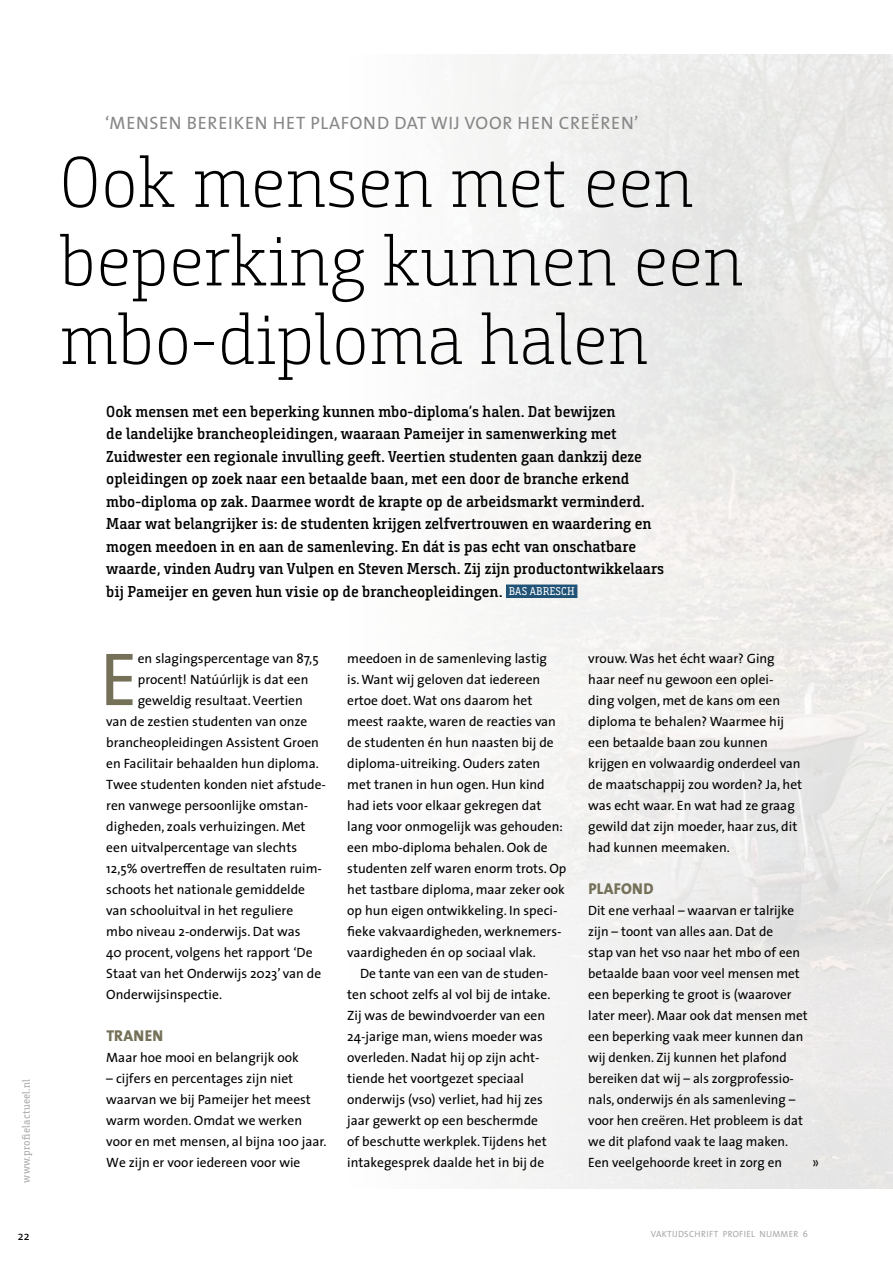
<style>
.page{position:relative;width:893px;height:1263px;background:#fff}
.page>*{position:absolute;margin:0;border:0;box-sizing:border-box;transform-origin:0 0}
.t1{font:75.75px "The Sans";color:#757159}
.t2{font:300 71.4px/78.6px "Bunday Slab";color:#000}
.t3{font:18px "The Sans";letter-spacing:.04em;color:#878787}
.t4{font:600 15.75px/22.5px "Bunday Slab";color:#000}
.t5{font:800 15.75px "The Sans";letter-spacing:.015em;color:#757159}
.t6{font:15px "Bunday Slab";color:#000}
.t7{font:13.5px/21px "The Sans";color:#000}
.t8{font:12px "The Sans";color:#000}
.t9{font:10.5px "Bunday Slab";letter-spacing:.02em;color:#a8a8a7}
.t10{font:9px "The Sans";letter-spacing:.035em;color:#a8a8a7}
.s1{font-weight:400;font-size:11.25px;color:#fff}
</style>
<div class="page">
<div style="left:506px;top:584px;width:71px;height:14px;background:#215377"></div>
<p class="t9" style="left:20px;top:1182px;width:105px;rotate:-90deg">www.profielactueel.nl</p>
<h3 class="t3" style="left:105px;top:108px;width:535px">‘MENSEN BEREIKEN HET PLAFOND DAT WIJ VOOR HEN CREËREN’</h3>
<h2 class="t2" style="left:60px;top:143px;width:685px">Ook mensen met een beperking kunnen een mbo-diploma halen</h2>
<p class="t4" style="left:106px;top:400px;width:559px">Ook mensen met een beperking kunnen mbo-diploma’s halen. Dat bewijzen<br>de landelijke brancheopleidingen, waaraan Pameijer in samenwerking met Zuidwester een regionale invulling geeft. Veertien studenten gaan dankzij deze opleidingen op zoek naar een betaalde baan, met een door de branche erkend mbo-diploma op zak. Daarmee wordt de krapte op de arbeidsmarkt verminderd.<br>Maar wat belangrijker is: de studenten krijgen zelfvertrouwen en waardering en mogen meedoen in en aan de samenleving. En dát is pas echt van onschatbare waarde, vinden Audry van Vulpen en Steven Mersch. Zij zijn productontwikkelaars bij Pameijer en geven hun visie op de brancheopleidingen. <span class="s1">BAS ABRESCH</span></p>
<h1 class="t1" style="left:100px;top:616px;width:39px">E</h1>
<p class="t7" style="left:138px;top:648px;width:182px">en slagingspercentage van 87,5</p>
<p class="t7" style="left:138px;top:669px;width:172px">procent! Natúúrlijk is dat een</p>
<p class="t7" style="left:138px;top:690px;width:167px">geweldig resultaat. Veertien</p>
<p class="t7" style="left:106px;top:711px;width:203px">van de zestien studenten van onze</p>
<p class="t7" style="left:106px;top:732px;width:214px">brancheopleidingen Assistent Groen</p>
<p class="t7" style="left:106px;top:753px;width:214px">en Facilitair behaalden hun diploma.</p>
<p class="t7" style="left:106px;top:774px;width:221px">Twee studenten konden niet afstude-</p>
<p class="t7" style="left:106px;top:795px;width:203px">ren vanwege persoonlijke omstan-</p>
<p class="t7" style="left:106px;top:816px;width:201px">digheden, zoals verhuizingen. Met</p>
<p class="t7" style="left:106px;top:837px;width:192px">een uitvalpercentage van slechts</p>
<p class="t7" style="left:106px;top:858px;width:217px">12,5% overtreffen de resultaten ruim-</p>
<p class="t7" style="left:106px;top:879px;width:200px">schoots het nationale gemiddelde</p>
<p class="t7" style="left:106px;top:900px;width:188px">van schooluitval in het reguliere</p>
<p class="t7" style="left:106px;top:921px;width:196px">mbo niveau 2-onderwijs. Dat was</p>
<p class="t7" style="left:106px;top:942px;width:208px">40 procent, volgens het rapport ‘De</p>
<p class="t7" style="left:106px;top:963px;width:216px">Staat van het Onderwijs 2023’ van de</p>
<p class="t7" style="left:106px;top:984px;width:117px">Onderwijsinspectie.</p>
<p class="t5" style="left:106px;top:1022px;width:58px">TRANEN</p>
<p class="t7" style="left:106px;top:1047px;width:194px">Maar hoe mooi en belangrijk ook</p>
<p class="t7" style="left:106px;top:1068px;width:222px">– cijfers en percentages zijn niet waarvan we bij Pameijer het meest warm worden. Omdat we werken voor en met mensen, al bijna 100 jaar.<br>We zijn er voor iedereen voor wie</p>
<p class="t7" style="left:347px;top:648px;width:221px">meedoen in de samenleving lastig<br>is. Want wij geloven dat iedereen ertoe doet. Wat ons daarom het meest raakte, waren de reacties van de studenten én hun naasten bij de diploma-uitreiking. Ouders zaten met tranen in hun ogen. Hun kind had iets voor elkaar gekregen dat lang voor onmogelijk was gehouden: een mbo-diploma behalen. Ook de studenten zelf waren enorm trots. Op het tastbare diploma, maar zeker ook op hun eigen ontwikkeling. In speci&shy;fieke vakvaardigheden, werknemers&shy;vaardigheden én op sociaal vlak.</p>
<p class="t7" style="left:347px;top:963px;width:205px;text-indent:13px">De tante van een van de studen&shy;ten schoot zelfs al vol bij de intake.<br>Zij was de bewindvoerder van een 24-jarige man, wiens moeder was overleden. Nadat hij op zijn acht&shy;tiende het voortgezet speciaal onderwijs (vso) verliet, had hij zes jaar gewerkt op een beschermde of beschutte werkplek. Tijdens het intakegesprek daalde het in bij de</p>
<p class="t7" style="left:588px;top:648px;width:215px">vrouw. Was het écht waar? Ging haar neef nu gewoon een oplei&shy;ding volgen, met de kans om een diploma te behalen? Waarmee hij een betaalde baan zou kunnen krijgen en volwaardig onderdeel van de maatschappij zou worden? Ja, het was echt waar. En wat had ze graag gewild dat zijn moeder, haar zus, dit had kunnen meemaken.</p>
<p class="t5" style="left:588px;top:875px;width:67px">PLAFOND</p>
<p class="t7" style="left:588px;top:900px;width:221px">Dit ene verhaal – waarvan er talrijke zijn – toont van alles aan. Dat de<br>stap van het vso naar het mbo of een betaalde baan voor veel mensen met een beperking te groot is (waarover later meer). Maar ook dat mensen met een beperking vaak meer kunnen dan wij denken. Zij kunnen het plafond bereiken dat wij – als zorgprofessio&shy;nals, onderwijs én als samenleving – voor hen creëren. Het probleem is dat we dit plafond vaak te laag maken.<br>Een veelgehoorde kreet in zorg en</p>
<p class="t6" style="left:812px;top:1153px;width:9px">»</p>
<p class="t8" style="left:18px;top:1225px;width:13px">22</p>
<p class="t10" style="left:651px;top:1227px;width:159px">VAKTIJDSCHRIFT PROFIEL NUMMER 6</p>
</div>
